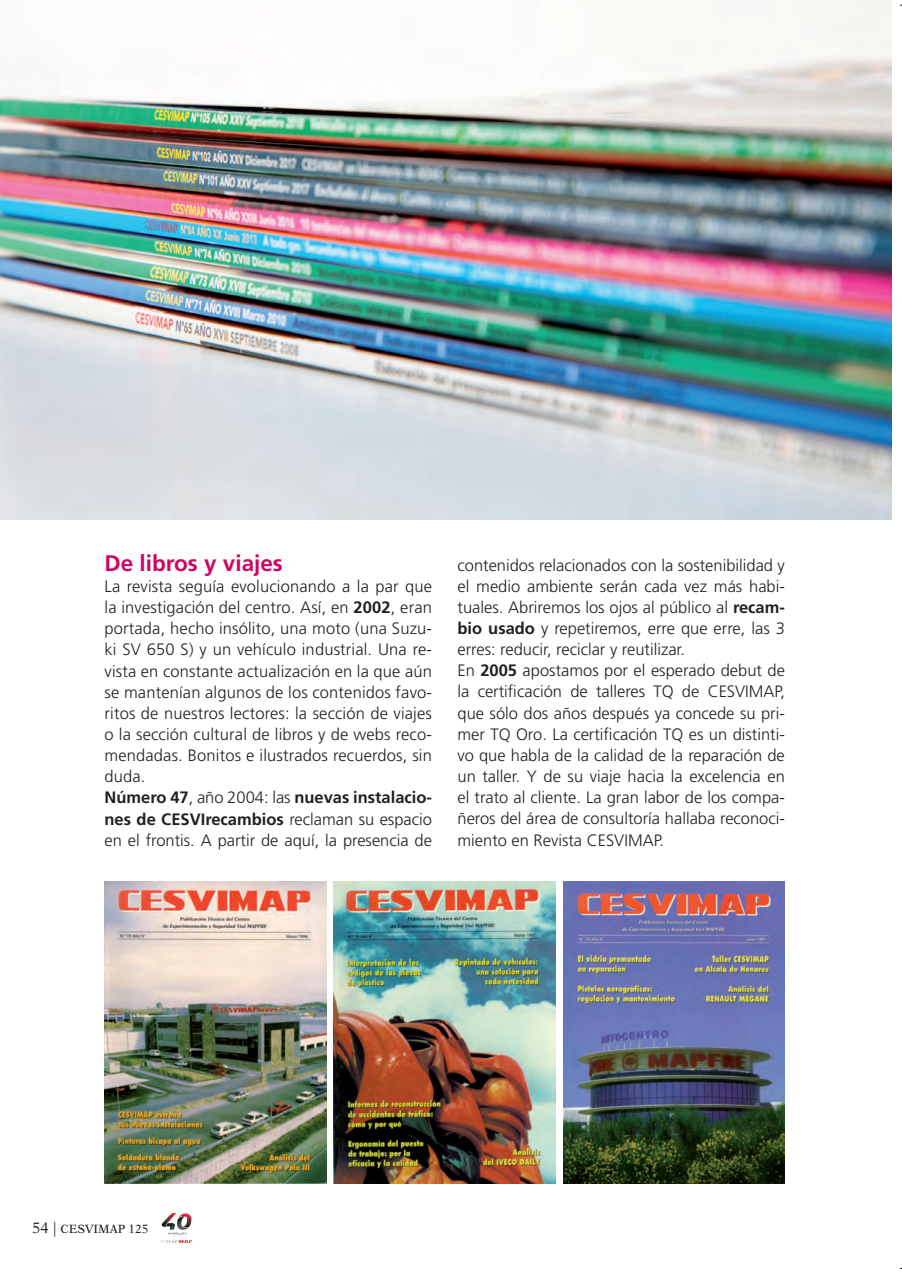
<style>
.page{position:relative;width:902px;height:1275px;background:#fff}
.page>*{position:absolute;margin:0;border:0;box-sizing:border-box;transform-origin:0 0}
.t1{font:700 22.5px "Frutiger LT Std";color:#d00561}
.t2{font:300 16.5px/21.1px "Frutiger LT Std";color:#231f20}
.t3{font:12px "New Aster LT Std";color:#231f20}
.s1{font-weight:700}
.s2{font-size:15px}
</style>
<div class="page">
<img style="left:160px;top:1213px;width:33px;height:30px">
<img style="left:0;top:0;width:891px;height:520px">
<img style="left:105px;top:881px;width:221px;height:302px">
<img style="left:334px;top:881px;width:222px;height:302px">
<img style="left:563px;top:881px;width:222px;height:302px">
<h1 class="t1" style="left:105px;top:550px;width:180px">De libros y viajes</h1>
<p class="t2" style="left:105px;top:576px;width:329px">La revista seguía evolucionando a la par que la investigación del centro. Así, en <span class="s1">2002</span>, eran portada, hecho insólito, una moto (una Suzu&shy;ki SV 650 S) y un vehículo industrial. Una re&shy;vista en constante actualización en la que aún se mantenían algunos de los contenidos favo&shy;ritos de nuestros lectores: la sección de viajes o la sección cultural de libros y de webs reco&shy;mendadas. Bonitos e ilustrados recuerdos, sin duda.<br><span class="s1">Número 47</span>, año 2004: las <span class="s1">nuevas instalacio&shy;nes de CESVIrecambios</span> reclaman su espacio en el frontis. A partir de aquí, la presencia de</p>
<p class="t2" style="left:457px;top:554px;width:329px">contenidos relacionados con la sostenibilidad y el medio ambiente serán cada vez más habi&shy;tuales. Abriremos los ojos al público al <span class="s1">recam&shy;bio usado</span> y repetiremos, erre que erre, las 3 erres: reducir, reciclar y reutilizar.<br>En <span class="s1">2005</span> apostamos por el esperado debut de la certificación de talleres TQ de CESVIMAP, que sólo dos años después ya concede su pri&shy;mer TQ Oro. La certificación TQ es un distinti&shy;vo que habla de la calidad de la reparación de un taller. Y de su viaje hacia la excelencia en el trato al cliente. La gran labor de los compa&shy;ñeros del área de consultoría hallaba reconoci&shy;miento en Revista CESVIMAP.</p>
<p class="t3" style="left:32px;top:1221px;width:118px"><span class="s2">54 |</span> CESVIMAP 125</p>
</div>
